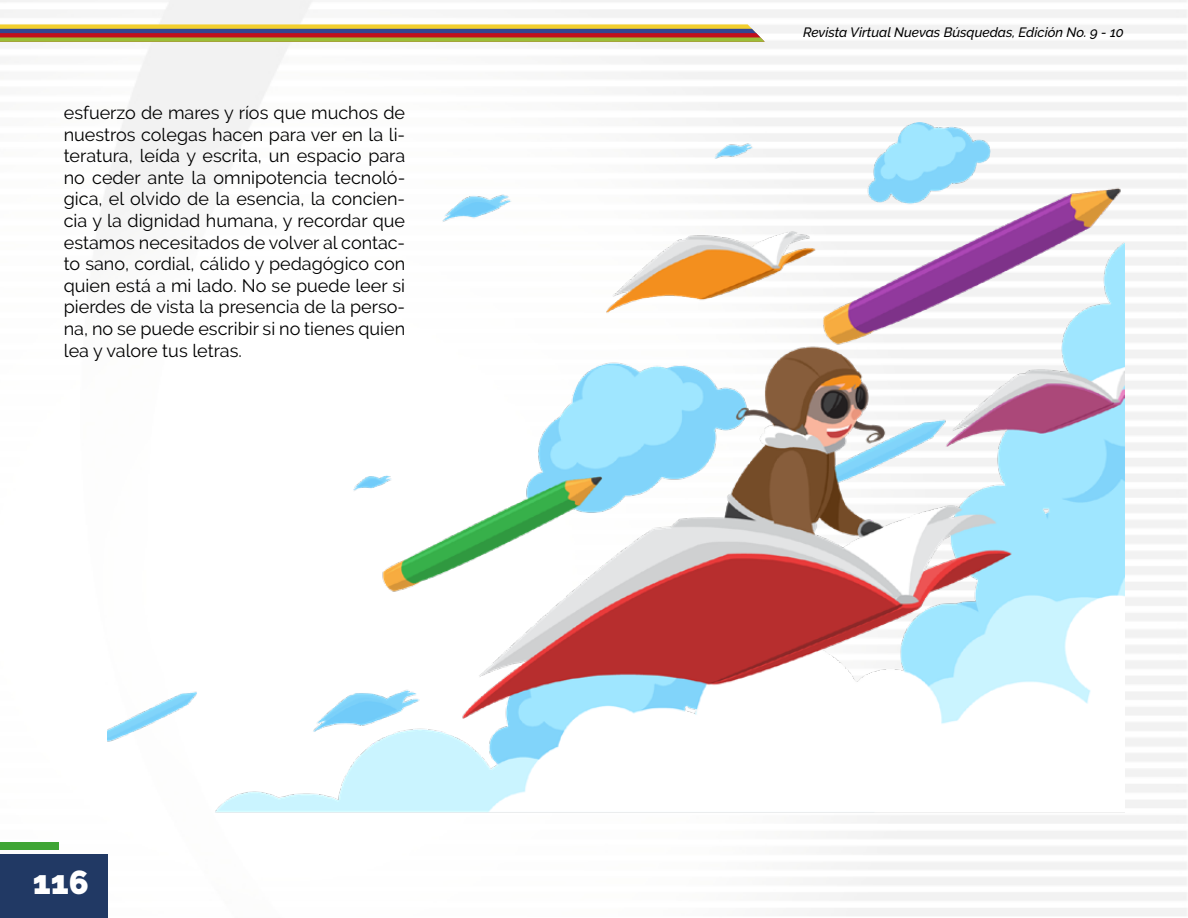
<style>
.page{position:relative;width:1188px;height:918px;background:#fff}
.page>*{position:absolute;margin:0;border:0;box-sizing:border-box;transform-origin:0 0}
.t1{font:900 33px "Raleway";color:#fff}
.t2{font:18px/21.6px "Raleway";color:#000;text-align:justify}
.t3{font:italic 500 13.5px "Raleway";color:#000}
</style>
<div class="page">
<img style="left:0;top:0;width:1187px;height:918px">
<div style="left:0;top:854px;width:107px;height:64px;background:#213964"></div>
<svg style="left:0;top:24px;width:765px;height:18px"></svg>
<div style="left:0;top:843px;width:59px;height:7px;background:#3fa535"></div>
<img style="left:107px;top:122px;width:1017px;height:691px">
<p class="t2" style="left:64px;top:102px;width:343px">esfuerzo de mares y ríos que muchos de nuestros colegas hacen para ver en la li&shy;teratura, leída y escrita, un espacio para no ceder ante la omnipotencia tecnoló&shy;gica, el olvido de la esencia, la concien&shy;cia y la dignidad humana, y recordar que estamos necesitados de volver al contac&shy;to sano, cordial, cálido y pedagógico con quien está a mi lado. No se puede leer si pierdes de vista la presencia de la perso&shy;na, no se puede escribir si no tienes quien lea y valore tus letras.</p>
<h1 class="t1" style="left:33px;top:863px;width:58px">116</h1>
<p class="t3" style="left:803px;top:24px;width:323px">Revista Virtual Nuevas Búsquedas, Edición No. 9 - 10</p>
</div>
